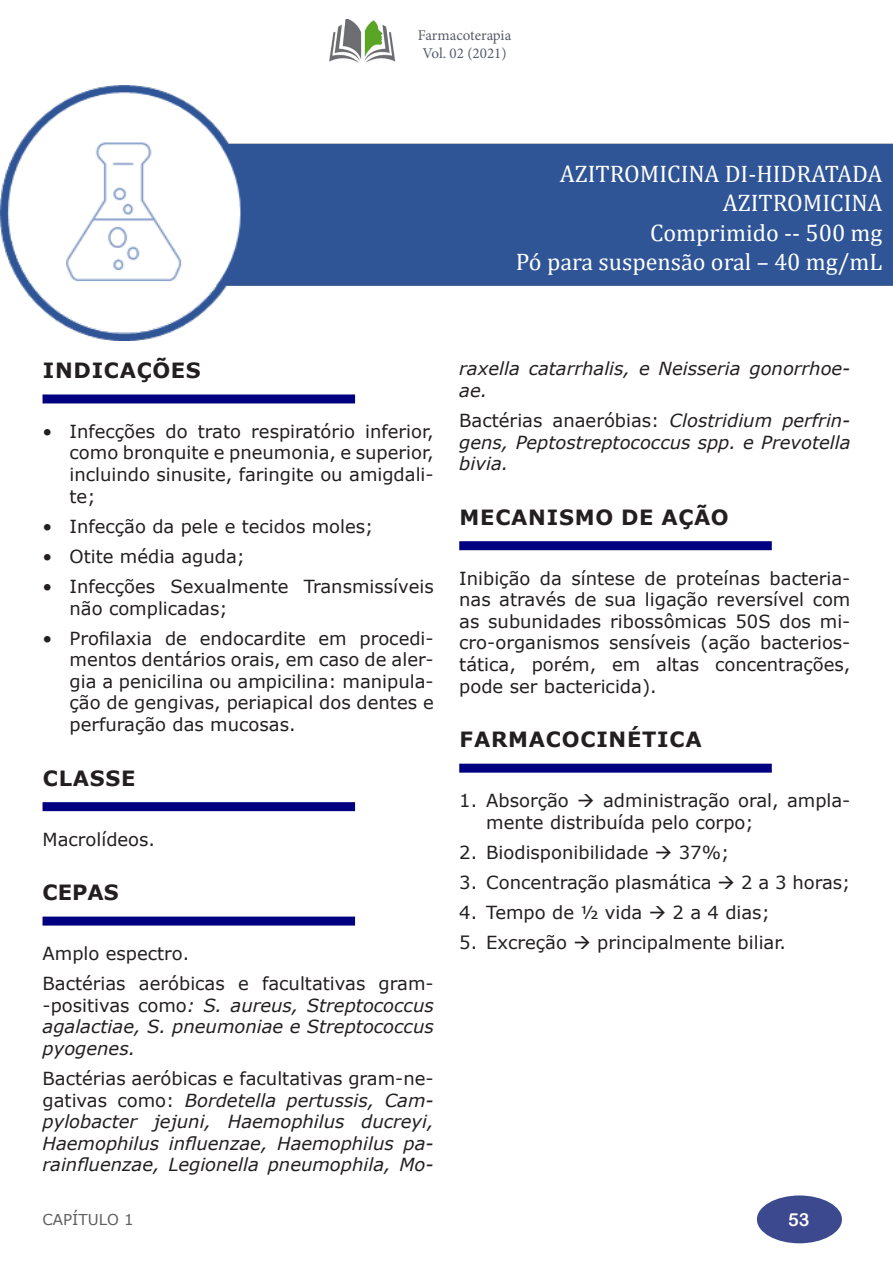
<style>
.page{position:relative;width:893px;height:1263px;background:#fff}
.page>*{position:absolute;margin:0;border:0;box-sizing:border-box;transform-origin:0 0}
.t1{font:24px/29.5px "Cambria Math";color:#fff;text-align:right}
.t2{font:700 21px "Verdana";letter-spacing:.035em;color:#231f20}
.t3{font:18px/21.6px "Verdana";color:#231f20;text-align:justify}
.t4{font:italic 18px/21.6px "Verdana";color:#231f20;text-align:justify}
.t5{font:18px "Arial Rounded MT Bold";color:#fff}
.t6{font:15px/18px "Minion Pro";color:#555c69;text-align:center}
.t7{font:15px "Verdana";color:#5f5f62}
.s1{font-style:normal}
</style>
<div class="page">
<img style="left:1px;top:86px;width:892px;height:254px">
<img style="left:329px;top:19px;width:67px;height:43px">
<div style="left:757px;top:1195px;width:85px;height:48px;background:#3d498f;border-radius:50%"></div>
<div style="left:43px;top:394px;width:312px;height:9px;background:#000080"></div>
<div style="left:43px;top:802px;width:312px;height:9px;background:#000080"></div>
<div style="left:43px;top:916px;width:312px;height:9px;background:#000080"></div>
<div style="left:459px;top:541px;width:313px;height:9px;background:#000080"></div>
<div style="left:459px;top:764px;width:313px;height:9px;background:#000080"></div>
<p class="t6" style="left:418px;top:26px;width:95px">Farmacoterapia<br>Vol. 02 (2021)</p>
<h1 class="t1" style="left:516px;top:159px;width:368px">AZITROMICINA DI-HIDRATADA<br>AZITROMICINA<br>Comprimido -- 500 mg<br>Pó para suspensão oral – 40 mg/mL</h1>
<p class="t2" style="left:43px;top:356px;width:159px">INDICAÇÕES</p>
<p class="t3" style="left:70px;top:420px;width:366px;text-indent:-27px">• Infecções do trato respiratório inferior, como bronquite e pneumonia, e superior, incluindo sinusite, faringite ou amigdali&shy;te;</p>
<p class="t3" style="left:43px;top:515px;width:332px">• Infecção da pele e tecidos moles;</p>
<p class="t3" style="left:43px;top:545px;width:204px">• Otite média aguda;</p>
<p class="t3" style="left:70px;top:575px;width:366px;text-indent:-27px">• Infecções Sexualmente Transmissíveis não complicadas;</p>
<p class="t3" style="left:70px;top:627px;width:366px;text-indent:-27px">• Profilaxia de endocardite em procedi&shy;mentos dentários orais, em caso de aler&shy;gia a penicilina ou ampicilina: manipula&shy;ção de gengivas, periapical dos dentes e perfuração das mucosas.</p>
<p class="t2" style="left:43px;top:763px;width:94px">CLASSE</p>
<p class="t3" style="left:43px;top:828px;width:114px">Macrolídeos.</p>
<p class="t2" style="left:43px;top:878px;width:78px">CEPAS</p>
<p class="t3" style="left:43px;top:938px;width:393px;line-height:30.2px">Amplo espectro.<br>Bactérias aeróbicas e facultativas gram-</p>
<p class="t4" style="left:43px;top:994px;width:393px"><span class="s1">-positivas como</span>: S. aureus, Streptococcus agalactiae, S. pneumoniae e Streptococcus pyogenes.</p>
<p class="t4" style="left:43px;top:1067px;width:393px"><span class="s1">Bactérias aeróbicas e facultativas gram-ne&shy;gativas como:</span> Bordetella pertussis, Cam&shy;pylobacter jejuni, Haemophilus ducreyi, Haemophilus influenzae, Haemophilus pa&shy;rainfluenzae, Legionella pneumophila, Mo-</p>
<p class="t7" style="left:43px;top:1209px;width:93px">CAPÍTULO 1</p>
<p class="t4" style="left:459px;top:358px;width:393px">raxella catarrhalis, e Neisseria gonorrhoe&shy;ae.</p>
<p class="t4" style="left:459px;top:409px;width:393px"><span class="s1">Bactérias anaeróbias:</span> Clostridium perfrin&shy;gens, Peptostreptococcus spp. e Prevotella bivia.</p>
<p class="t2" style="left:460px;top:502px;width:271px">MECANISMO DE AÇÃO</p>
<p class="t3" style="left:459px;top:567px;width:393px">Inibição da síntese de proteínas bacteria&shy;nas através de sua ligação reversível com as subunidades ribossômicas 50S dos mi&shy;cro-organismos sensíveis (ação bacterios&shy;tática, porém, em altas concentrações, pode ser bactericida).</p>
<p class="t2" style="left:460px;top:725px;width:244px">FARMACOCINÉTICA</p>
<p class="t3" style="left:486px;top:789px;width:366px;text-indent:-27px">1. Absorção → administração oral, ampla&shy;mente distribuída pelo corpo;</p>
<p class="t3" style="left:459px;top:841px;width:271px">2. Biodisponibilidade → 37%;</p>
<p class="t3" style="left:459px;top:871px;width:393px">3. Concentração plasmática → 2 a 3 horas;</p>
<p class="t3" style="left:459px;top:901px;width:312px">4. Tempo de ½ vida → 2 a 4 dias;</p>
<p class="t3" style="left:459px;top:931px;width:328px">5. Excreção → principalmente biliar.</p>
<p class="t5" style="left:788px;top:1209px;width:23px">53</p>
</div>
